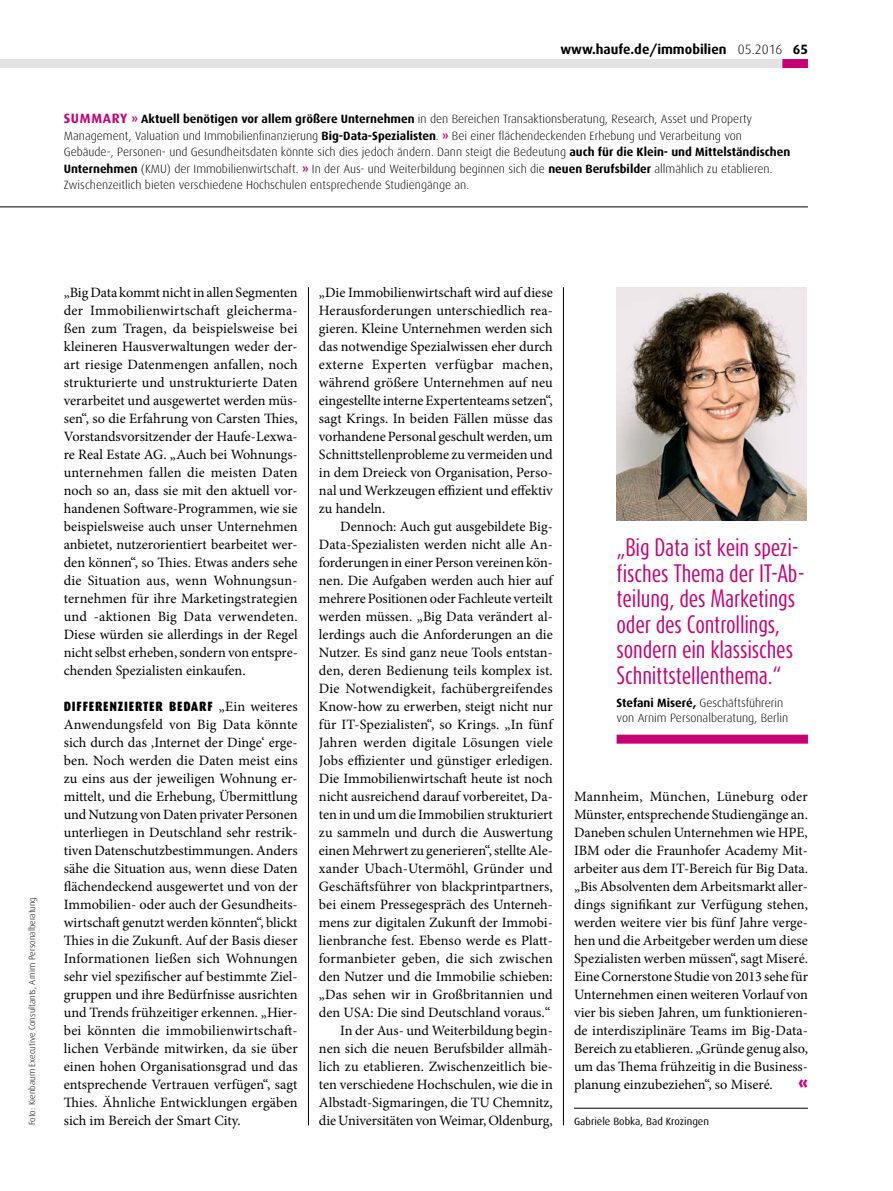
<style>
.page{position:relative;width:893px;height:1191px;background:#fff}
.page>*{position:absolute;margin:0;border:0;box-sizing:border-box;transform-origin:0 0}
.t1{font:21px/25.5px "Dax Compact";letter-spacing:-.01em;color:#c70075}
.t2{font:900 16.5px "Dax";color:#c70075}
.t3{font:14.25px/18px "Minion Pro";color:#000;text-align:justify}
.t4{font:900 13.5px "Dax Condensed";letter-spacing:.06em;color:#000}
.t5{font:700 13.5px "Dax";color:#000}
.t6{font:300 12px/16.5px "Dax";color:#000}
.t7{font:10.5px "Dax";color:#000}
.t8{font:300 9px "Dax";color:#000}
.s1{font-weight:300}
.s2{font-weight:700;font-size:13.5px;color:#c70075}
.s3{font-weight:700;color:#c70075}
.s4{font-weight:700}
.s5{font-family:"Minion Pro";font-weight:400;font-size:14.25px}
</style>
<div class="page">
<div style="left:0;top:59px;width:808px;height:9px;background:#e3e3e3"></div>
<div style="left:782px;top:59px;width:26px;height:9px;background:#c70075"></div>
<hr style="left:308px;top:287px;width:1px;height:838px;background:#000">
<hr style="left:563px;top:287px;width:1px;height:838px;background:#000">
<hr style="left:0;top:207px;width:808px;height:1px;background:#000">
<hr style="left:574px;top:1108px;width:234px;height:1px;background:#000">
<div style="left:617px;top:734px;width:191px;height:9px;background:#c70075"></div>
<img style="left:617px;top:287px;width:189px;height:233px">
<p class="t5" style="left:560px;top:41px;width:249px">www.haufe.de/immobilien <span class="s1">05.2016</span> 65</p>
<p class="t6" style="left:64px;top:111px;width:728px"><span class="s2">SUMMARY</span> <span class="s3">»</span> <span class="s4">Aktuell benötigen vor allem größere Unternehmen</span> in den Bereichen Transaktionsberatung, Research, Asset und Property Management, Valuation und Immobilienfinanzierung <span class="s4">Big-Data-Spezialisten</span>. <span class="s3">»</span> Bei einer flächendeckenden Erhebung und Verarbeitung von Gebäude-, Personen- und Gesundheitsdaten könnte sich dies jedoch ändern. Dann steigt die Bedeutung <span class="s4">auch für die Klein- und Mittelständischen Unternehmen</span> (KMU) der Immobilienwirtschaft. <span class="s3">»</span> In der Aus- und Weiterbildung beginnen sich die <span class="s4">neuen Berufsbilder</span> allmählich zu etablieren.<br>Zwischenzeitlich bieten verschiedene Hochschulen entsprechende Studiengänge an.</p>
<p class="t8" style="left:27px;top:1125px;width:230px;rotate:-90deg">Foto: Kienbaum Executive Consultants, Arnim Personalberatung</p>
<p class="t3" style="left:64px;top:284px;width:235px">„Big Data kommt nicht in allen Segmenten der Immobilienwirtschaft gleicherma&shy;ßen zum Tragen, da beispielsweise bei kleineren Hausverwaltungen weder der&shy;art riesige Datenmengen anfallen, noch strukturierte und unstrukturierte Daten verarbeitet und ausgewertet werden müs&shy;sen“, so die Erfahrung von Carsten Thies, Vorstandsvorsitzender der Haufe-Lexwa&shy;re Real Estate AG. „Auch bei Wohnungs&shy;unternehmen fallen die meisten Daten noch so an, dass sie mit den aktuell vor&shy;handenen Software-Programmen, wie sie beispielsweise auch unser Unternehmen anbietet, nutzerorientiert bearbeitet wer&shy;den können“, so Thies. Etwas anders sehe die Situation aus, wenn Wohnungsun&shy;ternehmen für ihre Marketingstrategien und -aktionen Big Data verwendeten.<br>Diese würden sie allerdings in der Regel nicht selbst erheben, sondern von entspre&shy;chenden Spezialisten einkaufen.</p>
<p class="t4" style="left:64px;top:699px;width:235px">DIFFERENZIERTER BEDARF <span class="s5">„Ein weiteres</span></p>
<p class="t3" style="left:64px;top:716px;width:235px">Anwendungsfeld von Big Data könnte sich durch das ‚Internet der Dinge‘ erge&shy;ben. Noch werden die Daten meist eins zu eins aus der jeweiligen Wohnung er&shy;mittelt, und die Erhebung, Übermittlung und Nutzung von Daten privater Personen unterliegen in Deutschland sehr restrik&shy;tiven Datenschutzbestimmungen. Anders sähe die Situation aus, wenn diese Daten flächendeckend ausgewertet und von der Immobilien- oder auch der Gesundheits&shy;wirtschaft genutzt werden könnten“, blickt Thies in die Zukunft. Auf der Basis dieser Informationen ließen sich Wohnungen sehr viel spezifischer auf bestimmte Ziel&shy;gruppen und ihre Bedürfnisse ausrichten und Trends frühzeitiger erkennen. „Hier&shy;bei könnten die immobilienwirtschaft&shy;lichen Verbände mitwirken, da sie über einen hohen Organisationsgrad und das entsprechende Vertrauen verfügen“, sagt Thies. Ähnliche Entwicklungen ergäben sich im Bereich der Smart City.</p>
<p class="t3" style="left:319px;top:283px;width:235px">„Die Immobilienwirtschaft wird auf diese Herausforderungen unterschiedlich rea&shy;gieren. Kleine Unternehmen werden sich das notwendige Spezialwissen eher durch externe Experten verfügbar machen, während größere Unternehmen auf neu eingestellte interne Expertenteams setzen“, sagt Krings. In beiden Fällen müsse das vorhandene Personal geschult werden, um Schnittstellenprobleme zu vermeiden und in dem Dreieck von Organisation, Perso&shy;nal und Werkzeugen effizient und effektiv zu handeln.</p>
<p class="t3" style="left:319px;top:517px;width:235px;text-align:right">Dennoch: Auch gut ausgebildete Big-Data-Spezialisten werden nicht alle An&shy;forderungen in einer Person vereinen kön&shy;nen. Die Aufgaben werden auch hier auf mehrere Positionen oder Fachleute verteilt werden müssen. „Big Data verändert al&shy;lerdings auch die Anforderungen an die Nutzer. Es sind ganz neue Tools entstan&shy;den, deren Bedienung teils komplex ist.<br>Die Notwendigkeit, fachübergreifendes Know-how zu erwerben, steigt nicht nur für IT-Spezialisten“, so Krings. „In fünf Jahren werden digitale Lösungen viele Jobs effizienter und günstiger erledigen.<br>Die Immobilienwirtschaft heute ist noch nicht ausreichend darauf vorbereitet, Da&shy;ten in und um die Immobilien strukturiert zu sammeln und durch die Auswertung einen Mehrwert zu generieren“, stellte Ale&shy;xander Ubach-Utermöhl, Gründer und Geschäftsführer von blackprintpartners, bei einem Pressegespräch des Unterneh&shy;mens zur digitalen Zukunft der Immobi&shy;lienbranche fest. Ebenso werde es Platt&shy;formanbieter geben, die sich zwischen den Nutzer und die Immobilie schieben: „Das sehen wir in Großbritannien und den USA: Die sind Deutschland voraus.“ In der Aus- und Weiterbildung begin&shy;nen sich die neuen Berufsbilder allmäh&shy;lich zu etablieren. Zwischenzeitlich bie&shy;ten verschiedene Hochschulen, wie die in Albstadt-Sigmaringen, die TU Chemnitz, die Universitäten von Weimar, Oldenburg,</p>
<h1 class="t1" style="left:617px;top:534px;width:190px">„Big Data ist kein spezi&shy;fisches Thema der IT-Ab&shy;teilung, des Marketings oder des Controllings, sondern ein klassisches<br>Schnittstellenthema.“</h1>
<p class="t6" style="left:617px;top:696px;width:173px;line-height:15px"><span class="s4">Stefani Miseré,</span> Geschäftsführerin von Arnim Personalberatung, Berlin</p>
<p class="t3" style="left:574px;top:787px;width:235px">Mannheim, München, Lüneburg oder Münster, entsprechende Studiengänge an.<br>Daneben schulen Unternehmen wie HPE, IBM oder die Fraunhofer Academy Mit&shy;arbeiter aus dem IT-Bereich für Big Data. „Bis Absolventen dem Arbeitsmarkt aller&shy;dings signifikant zur Verfügung stehen, werden weitere vier bis fünf Jahre verge&shy;hen und die Arbeitgeber werden um diese Spezialisten werben müssen“, sagt Miseré.<br>Eine Cornerstone Studie von 2013 sehe für Unternehmen einen weiteren Vorlauf von vier bis sieben Jahren, um funktionieren&shy;de interdisziplinäre Teams im Big-Data-Bereich zu etablieren. „Gründe genug also, um das Thema frühzeitig in die Business&shy;planung einzubeziehen“, so Miseré.</p>
<p class="t2" style="left:798px;top:1074px;width:11px">«</p>
<p class="t7" style="left:574px;top:1115px;width:136px">Gabriele Bobka, Bad Krozingen</p>
</div>
